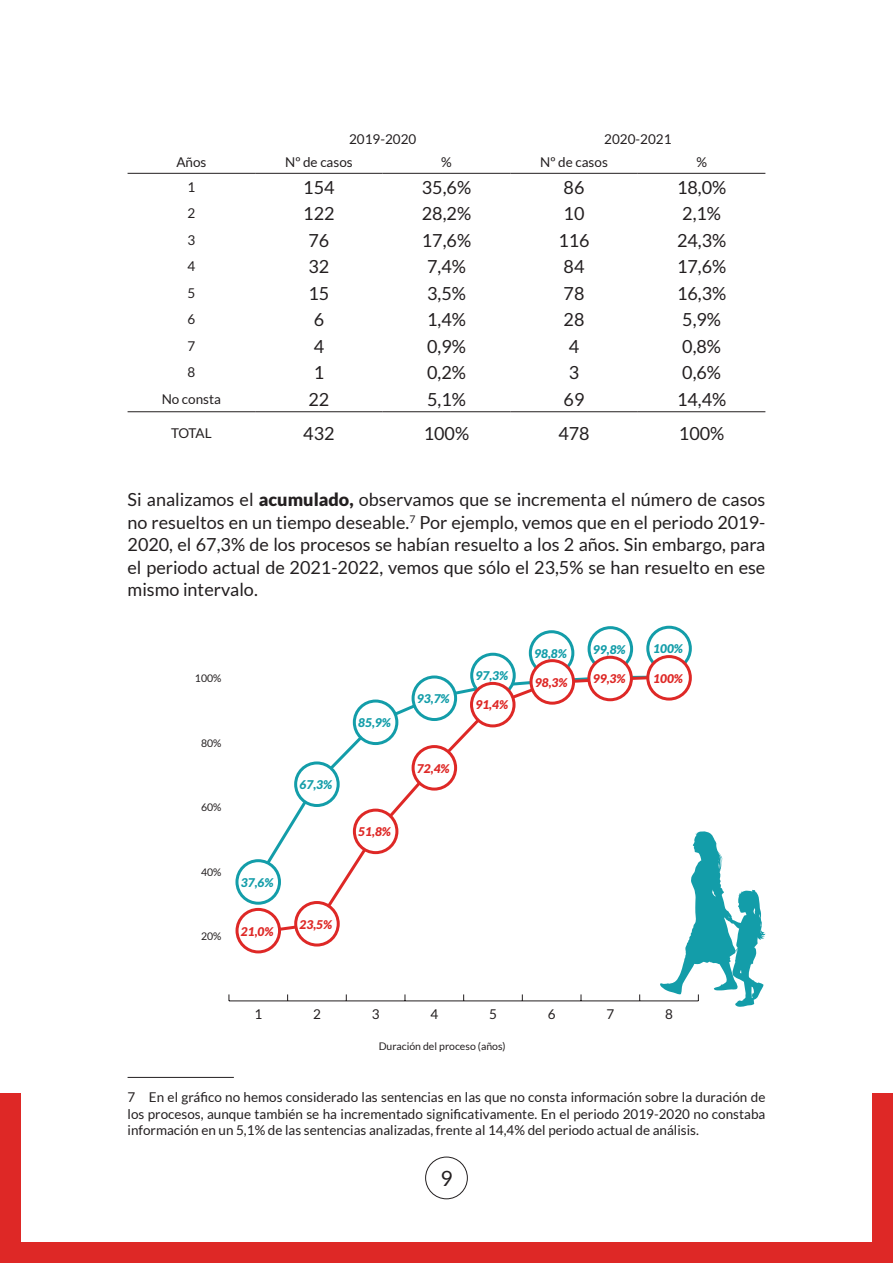
<style>
.page{position:relative;width:893px;height:1263px;background:#fff}
.page>*{position:absolute;margin:0;border:0;box-sizing:border-box;transform-origin:0 0}
.t1{font:21px "Lato";color:#231f20}
.t2{font:18px/22.5px "Lato";color:#231f20;text-align:justify}
.t3{font:13.5px/16.5px "Lato";color:#231f20;text-align:justify}
.t4{font:italic 900 12px "Lato";color:#139da9}
.t5{font:italic 900 12px "Lato";color:#de2826}
.t6{font:10.5px "Lato";color:#231f20}
.s1{font-weight:900}
</style>
<div class="page">
<div style="left:0;top:1093px;width:893px;height:170px;background:#de2826"></div>
<div style="left:21px;top:21px;width:851px;height:1221px;background:#fff"></div>
<div style="left:425px;top:1157px;width:43px;height:42px;border:1px solid #231f20;border-radius:50%"></div>
<hr style="left:128px;top:173px;width:127px;height:1px;background:#231f20">
<hr style="left:255px;top:173px;width:128px;height:1px;background:#231f20">
<hr style="left:383px;top:173px;width:127px;height:1px;background:#231f20">
<hr style="left:510px;top:173px;width:128px;height:1px;background:#231f20">
<hr style="left:638px;top:173px;width:127px;height:1px;background:#231f20">
<hr style="left:128px;top:411px;width:127px;height:1px;background:#231f20">
<hr style="left:255px;top:411px;width:128px;height:1px;background:#231f20">
<hr style="left:383px;top:411px;width:127px;height:1px;background:#231f20">
<hr style="left:510px;top:411px;width:128px;height:1px;background:#231f20">
<hr style="left:638px;top:411px;width:127px;height:1px;background:#231f20">
<hr style="left:128px;top:1077px;width:106px;height:1px;background:#231f20">
<div style="left:646px;top:626px;width:46px;height:45px;border:3px solid #139da9;border-radius:50%"></div>
<hr style="left:229px;top:1000px;width:469px;height:1px;background:#231f20">
<svg style="left:257px;top:675px;width:415px;height:260px"></svg>
<svg style="left:660px;top:831px;width:105px;height:176px"></svg>
<div style="left:237px;top:861px;width:42px;height:42px;background:#fff;border-radius:50%"></div>
<div style="left:235px;top:859px;width:46px;height:46px;border:3px solid #139da9;border-radius:50%"></div>
<div style="left:296px;top:763px;width:42px;height:42px;background:#fff;border-radius:50%"></div>
<div style="left:294px;top:761px;width:46px;height:46px;border:3px solid #139da9;border-radius:50%"></div>
<div style="left:354px;top:701px;width:43px;height:42px;background:#fff;border-radius:50%"></div>
<div style="left:353px;top:699px;width:45px;height:46px;border:3px solid #139da9;border-radius:50%"></div>
<div style="left:413px;top:677px;width:43px;height:42px;background:#fff;border-radius:50%"></div>
<div style="left:412px;top:675px;width:45px;height:46px;border:3px solid #139da9;border-radius:50%"></div>
<div style="left:472px;top:654px;width:42px;height:43px;background:#fff;border-radius:50%"></div>
<div style="left:470px;top:653px;width:46px;height:45px;border:3px solid #139da9;border-radius:50%"></div>
<div style="left:237px;top:909px;width:43px;height:43px;background:#fff;border-radius:50%"></div>
<div style="left:236px;top:908px;width:45px;height:45px;border:3px solid #de2826;border-radius:50%"></div>
<div style="left:296px;top:902px;width:42px;height:43px;background:#fff;border-radius:50%"></div>
<div style="left:294px;top:901px;width:46px;height:45px;border:3px solid #de2826;border-radius:50%"></div>
<div style="left:354px;top:810px;width:43px;height:43px;background:#fff;border-radius:50%"></div>
<div style="left:353px;top:809px;width:45px;height:45px;border:3px solid #de2826;border-radius:50%"></div>
<div style="left:413px;top:746px;width:43px;height:43px;background:#fff;border-radius:50%"></div>
<div style="left:412px;top:745px;width:45px;height:45px;border:3px solid #de2826;border-radius:50%"></div>
<div style="left:471px;top:683px;width:43px;height:43px;background:#fff;border-radius:50%"></div>
<div style="left:470px;top:682px;width:45px;height:45px;border:3px solid #de2826;border-radius:50%"></div>
<div style="left:648px;top:656px;width:42px;height:43px;background:#fff;border-radius:50%"></div>
<div style="left:646px;top:655px;width:46px;height:45px;border:3px solid #de2826;border-radius:50%"></div>
<div style="left:529px;top:630px;width:45px;height:46px;border:3px solid #139da9;border-radius:50%"></div>
<div style="left:588px;top:626px;width:45px;height:46px;border:3px solid #139da9;border-radius:50%"></div>
<div style="left:531px;top:661px;width:43px;height:42px;background:#fff;border-radius:50%"></div>
<div style="left:529px;top:659px;width:46px;height:46px;border:3px solid #de2826;border-radius:50%"></div>
<div style="left:589px;top:657px;width:42px;height:43px;background:#fff;border-radius:50%"></div>
<div style="left:587px;top:656px;width:46px;height:45px;border:3px solid #de2826;border-radius:50%"></div>
<p class="t3" style="left:349px;top:131px;width:69px">2019-2020</p>
<p class="t3" style="left:604px;top:131px;width:69px">2020-2021</p>
<p class="t3" style="left:176px;top:154px;width:32px">Años</p>
<p class="t3" style="left:285px;top:154px;width:69px">Nº de casos</p>
<p class="t3" style="left:441px;top:154px;width:12px">%</p>
<p class="t3" style="left:540px;top:154px;width:69px">Nº de casos</p>
<p class="t3" style="left:696px;top:154px;width:12px">%</p>
<p class="t3" style="left:187px;top:179px;width:9px">1</p>
<p class="t2" style="left:303px;top:176px;width:33px">154</p>
<p class="t2" style="left:422px;top:176px;width:51px">35,6%</p>
<p class="t2" style="left:564px;top:176px;width:22px">86</p>
<p class="t2" style="left:677px;top:176px;width:51px">18,0%</p>
<p class="t3" style="left:187px;top:205px;width:9px">2</p>
<p class="t2" style="left:303px;top:202px;width:33px">122</p>
<p class="t2" style="left:422px;top:202px;width:51px">28,2%</p>
<p class="t2" style="left:564px;top:202px;width:22px">10</p>
<p class="t2" style="left:682px;top:202px;width:40px">2,1%</p>
<p class="t3" style="left:187px;top:232px;width:9px">3</p>
<p class="t2" style="left:308px;top:229px;width:22px">76</p>
<p class="t2" style="left:422px;top:229px;width:51px">17,6%</p>
<p class="t2" style="left:558px;top:229px;width:33px">116</p>
<p class="t2" style="left:677px;top:229px;width:51px">24,3%</p>
<p class="t3" style="left:187px;top:258px;width:9px">4</p>
<p class="t2" style="left:308px;top:255px;width:22px">32</p>
<p class="t2" style="left:427px;top:255px;width:40px">7,4%</p>
<p class="t2" style="left:564px;top:255px;width:22px">84</p>
<p class="t2" style="left:677px;top:255px;width:51px">17,6%</p>
<p class="t3" style="left:187px;top:285px;width:9px">5</p>
<p class="t2" style="left:308px;top:282px;width:22px">15</p>
<p class="t2" style="left:427px;top:282px;width:40px">3,5%</p>
<p class="t2" style="left:564px;top:282px;width:22px">78</p>
<p class="t2" style="left:677px;top:282px;width:51px">16,3%</p>
<p class="t3" style="left:187px;top:311px;width:9px">6</p>
<p class="t2" style="left:314px;top:308px;width:12px">6</p>
<p class="t2" style="left:427px;top:308px;width:40px">1,4%</p>
<p class="t2" style="left:564px;top:308px;width:22px">28</p>
<p class="t2" style="left:682px;top:308px;width:40px">5,9%</p>
<p class="t3" style="left:187px;top:338px;width:9px">7</p>
<p class="t2" style="left:314px;top:335px;width:12px">4</p>
<p class="t2" style="left:427px;top:335px;width:40px">0,9%</p>
<p class="t2" style="left:569px;top:335px;width:12px">4</p>
<p class="t2" style="left:682px;top:335px;width:40px">0,8%</p>
<p class="t3" style="left:187px;top:364px;width:9px">8</p>
<p class="t2" style="left:314px;top:361px;width:12px">1</p>
<p class="t2" style="left:427px;top:361px;width:40px">0,2%</p>
<p class="t2" style="left:569px;top:361px;width:12px">3</p>
<p class="t2" style="left:682px;top:361px;width:40px">0,6%</p>
<p class="t3" style="left:162px;top:391px;width:61px">No consta</p>
<p class="t2" style="left:308px;top:388px;width:22px">22</p>
<p class="t2" style="left:427px;top:388px;width:40px">5,1%</p>
<p class="t2" style="left:564px;top:388px;width:22px">69</p>
<p class="t2" style="left:677px;top:388px;width:51px">14,4%</p>
<p class="t3" style="left:171px;top:425px;width:42px">TOTAL</p>
<p class="t2" style="left:303px;top:422px;width:33px">432</p>
<p class="t2" style="left:424px;top:422px;width:47px">100%</p>
<p class="t2" style="left:558px;top:422px;width:33px">478</p>
<p class="t2" style="left:679px;top:422px;width:47px">100%</p>
<p class="t2" style="left:128px;top:488px;width:639px">Si analizamos el <span class="s1">acumulado,</span> observamos que se incrementa el número de casos no resueltos en un tiempo deseable.<sup>7</sup> Por ejemplo, vemos que en el periodo 2019- 2020, el 67,3% de los procesos se habían resuelto a los 2 años. Sin embargo, para el periodo actual de 2021-2022, vemos que sólo el 23,5% se han resuelto en ese mismo intervalo.</p>
<p class="t6" style="left:195px;top:672px;width:28px">100%</p>
<p class="t6" style="left:201px;top:737px;width:22px">80%</p>
<p class="t6" style="left:201px;top:801px;width:22px">60%</p>
<p class="t6" style="left:201px;top:866px;width:22px">40%</p>
<p class="t6" style="left:201px;top:931px;width:22px">20%</p>
<p class="t4" style="left:241px;top:875px;width:34px">37,6%</p>
<p class="t5" style="left:241px;top:924px;width:34px">21,0%</p>
<p class="t4" style="left:299px;top:778px;width:34px">67,3%</p>
<p class="t5" style="left:300px;top:917px;width:34px">23,5%</p>
<p class="t4" style="left:358px;top:716px;width:34px">85,9%</p>
<p class="t5" style="left:358px;top:825px;width:34px">51,8%</p>
<p class="t4" style="left:417px;top:692px;width:34px">93,7%</p>
<p class="t5" style="left:417px;top:761px;width:34px">72,4%</p>
<p class="t4" style="left:476px;top:669px;width:34px">97,3%</p>
<p class="t5" style="left:475px;top:698px;width:34px">91,4%</p>
<p class="t4" style="left:534px;top:646px;width:34px">98,8%</p>
<p class="t4" style="left:593px;top:642px;width:34px">99,8%</p>
<p class="t5" style="left:535px;top:675px;width:34px">98,3%</p>
<p class="t5" style="left:593px;top:672px;width:34px">99,3%</p>
<p class="t4" style="left:653px;top:642px;width:31px">100%</p>
<p class="t5" style="left:653px;top:671px;width:31px">100%</p>
<p class="t3" style="left:254px;top:1005px;width:9px">1</p>
<p class="t3" style="left:313px;top:1005px;width:9px">2</p>
<p class="t3" style="left:372px;top:1005px;width:9px">3</p>
<p class="t3" style="left:430px;top:1005px;width:9px">4</p>
<p class="t3" style="left:489px;top:1005px;width:9px">5</p>
<p class="t3" style="left:548px;top:1005px;width:9px">6</p>
<p class="t3" style="left:606px;top:1005px;width:9px">7</p>
<p class="t3" style="left:665px;top:1005px;width:9px">8</p>
<p class="t6" style="left:379px;top:1041px;width:129px">Duración del proceso (años)</p>
<p class="t3" style="left:128px;top:1089px;width:639px">7 En el gráfico no hemos considerado las sentencias en las que no consta información sobre la duración de los procesos, aunque también se ha incrementado significativamente. En el periodo 2019-2020 no constaba información en un 5,1% de las sentencias analizadas, frente al 14,4% del periodo actual de análisis.</p>
<p class="t1" style="left:440px;top:1167px;width:14px">9</p>
</div>
